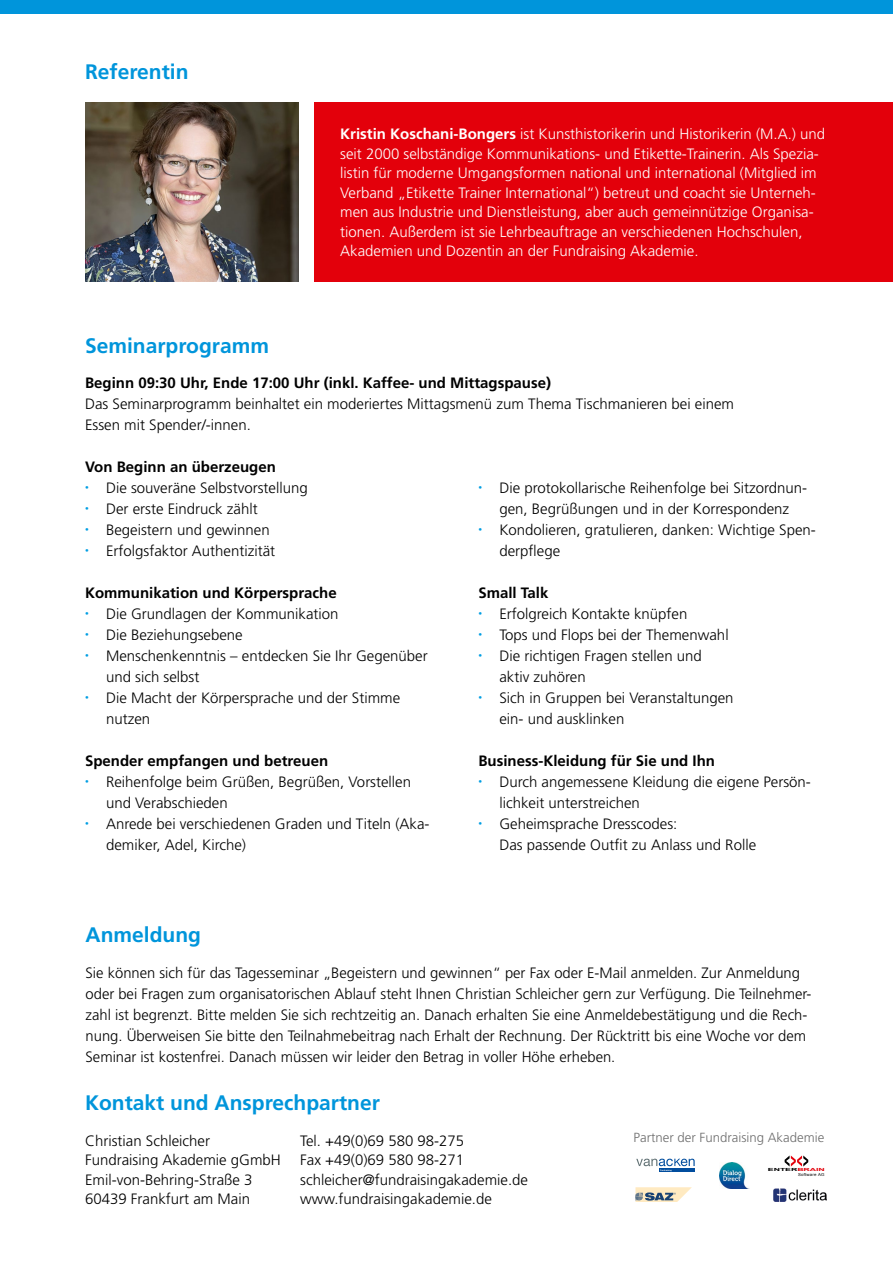
<style>
.page{position:relative;width:893px;height:1263px;background:#fff}
.page>*{position:absolute;margin:0;border:0;box-sizing:border-box;transform-origin:0 0}
.t1{font:700 21px "Frutiger LT";color:#0095db}
.t2{font:300 15px/21px "Frutiger LT";color:#000}
.t3{font:300 15px/19.5px "Frutiger LT";color:#fff}
.t4{font:700 15px "Frutiger LT";color:#000}
.t5{font:300 13.2px "Frutiger LT";color:#6e6e6e}
.t6{font:700 4.2px "Arial";letter-spacing:-.01em;color:#000;scale:2.08 1}
.t7{font:4.05px "Arial";letter-spacing:.05em;color:#000;scale:1.06 1}
.s1{font-weight:700}
.s2{color:#e3000b}
</style>
<div class="page">
<div style="left:0;top:0;width:893px;height:14px;background:#0095db"></div>
<div style="left:315px;top:102px;width:578px;height:180px;background:#e3000b"></div>
<img style="left:85px;top:102px;width:214px;height:180px">
<img style="left:719px;top:1162px;width:28px;height:26px">
<svg style="left:785px;top:1155px;width:23px;height:11px"></svg>
<svg style="left:635px;top:1187px;width:57px;height:15px"></svg>
<img style="left:774px;top:1188px;width:52px;height:14px">
<hr style="left:659px;top:1168px;width:36px;height:4px;background:#014d9e">
<svg style="left:636px;top:1159px;width:59px;height:12px"></svg>
<h1 class="t1" style="left:85px;top:60px;width:105px">Referentin</h1>
<h1 class="t1" style="left:85px;top:333px;width:186px">Seminarprogramm</h1>
<p class="t3" style="left:340px;top:124px;width:487px"><span class="s1">Kristin Koschani-Bongers</span> ist Kunsthistorikerin und Historikerin (M.A.) und seit 2000 selbständige Kommunikations- und Etikette-Trainerin. Als Spezia&shy;listin für moderne Umgangsformen national und international (Mitglied im Verband „Etikette Trainer International“) betreut und coacht sie Unterneh&shy;men aus Industrie und Dienstleistung, aber auch gemeinnützige Organisa&shy;tionen. Außerdem ist sie Lehrbeauftrage an verschiedenen Hochschulen, Akademien und Dozentin an der Fundraising Akademie.</p>
<p class="t4" style="left:85px;top:374px;width:467px">Beginn 09:30 Uhr, Ende 17:00 Uhr (inkl. Kaffee- und Mittagspause)</p>
<p class="t2" style="left:85px;top:394px;width:651px">Das Seminarprogramm beinhaltet ein moderiertes Mittagsmenü zum Thema Tischmanieren bei einem<br>Essen mit Spender/-innen.</p>
<p class="t4" style="left:85px;top:458px;width:192px">Von Beginn an überzeugen</p>
<p class="t2" style="left:85px;top:478px;width:224px"><sup>•</sup> Die souveräne Selbstvorstellung</p>
<p class="t2" style="left:85px;top:499px;width:174px"><sup>•</sup> Der erste Eindruck zählt</p>
<p class="t2" style="left:85px;top:520px;width:186px"><sup>•</sup> Begeistern und gewinnen</p>
<p class="t2" style="left:85px;top:541px;width:192px"><sup>•</sup> Erfolgsfaktor Authentizität</p>
<p class="t4" style="left:85px;top:584px;width:253px">Kommunikation und Körpersprache</p>
<p class="t2" style="left:85px;top:604px;width:255px"><sup>•</sup> Die Grundlagen der Kommunikation</p>
<p class="t2" style="left:85px;top:625px;width:159px"><sup>•</sup> Die Beziehungsebene</p>
<p class="t2" style="left:106px;top:646px;width:323px;text-indent:-21px"><sup>•</sup> Menschenkenntnis – entdecken Sie Ihr Gegenüber und sich selbst</p>
<p class="t2" style="left:106px;top:688px;width:296px;text-indent:-21px"><sup>•</sup> Die Macht der Körpersprache und der Stimme nutzen</p>
<p class="t4" style="left:85px;top:752px;width:245px">Spender empfangen und betreuen</p>
<p class="t2" style="left:106px;top:772px;width:307px;text-indent:-21px"><sup>•</sup> Reihenfolge beim Grüßen, Begrüßen, Vorstellen und Verabschieden</p>
<p class="t2" style="left:106px;top:814px;width:325px;text-indent:-21px"><sup>•</sup> Anrede bei verschiedenen Graden und Titeln (Aka&shy;demiker, Adel, Kirche)</p>
<p class="t2" style="left:478px;top:478px;width:330px;text-align:center"><sup>•</sup> Die protokollarische Reihenfolge bei Sitzordnun&shy;gen, Begrüßungen und in der Korrespondenz</p>
<p class="t2" style="left:499px;top:520px;width:318px;text-indent:-21px"><sup>•</sup> Kondolieren, gratulieren, danken: Wichtige Spen&shy;derpflege</p>
<p class="t4" style="left:478px;top:584px;width:72px">Small Talk</p>
<p class="t2" style="left:478px;top:604px;width:211px"><sup>•</sup> Erfolgreich Kontakte knüpfen</p>
<p class="t2" style="left:478px;top:625px;width:252px"><sup>•</sup> Tops und Flops bei der Themenwahl</p>
<p class="t2" style="left:499px;top:646px;width:204px;text-indent:-21px"><sup>•</sup> Die richtigen Fragen stellen und aktiv zuhören</p>
<p class="t2" style="left:499px;top:688px;width:236px;text-indent:-21px"><sup>•</sup> Sich in Gruppen bei Veranstaltungen ein- und ausklinken</p>
<p class="t4" style="left:478px;top:752px;width:238px">Business-Kleidung für Sie und Ihn</p>
<p class="t2" style="left:499px;top:772px;width:313px;text-indent:-21px"><sup>•</sup> Durch angemessene Kleidung die eigene Persön&shy;lichkeit unterstreichen</p>
<p class="t2" style="left:499px;top:814px;width:258px;text-indent:-21px"><sup>•</sup> Geheimsprache Dresscodes:<br>Das passende Outfit zu Anlass und Rolle</p>
<h1 class="t1" style="left:86px;top:922px;width:117px">Anmeldung</h1>
<p class="t2" style="left:86px;top:962px;width:727px">Sie können sich für das Tagesseminar „Begeistern und gewinnen“ per Fax oder E-Mail anmelden. Zur Anmeldung oder bei Fragen zum organisatorischen Ablauf steht Ihnen Christian Schleicher gern zur Verfügung. Die Teilnehmer&shy;zahl ist begrenzt. Bitte melden Sie sich rechtzeitig an. Danach erhalten Sie eine Anmeldebestätigung und die Rech&shy;nung. Überweisen Sie bitte den Teilnahmebeitrag nach Erhalt der Rechnung. Der Rücktritt bis eine Woche vor dem Seminar ist kostenfrei. Danach müssen wir leider den Betrag in voller Höhe erheben.</p>
<h1 class="t1" style="left:85px;top:1090px;width:296px">Kontakt und Ansprechpartner</h1>
<p class="t2" style="left:85px;top:1131px;width:197px;line-height:19.5px">Christian Schleicher<br>Fundraising Akademie gGmbH<br>Emil-von-Behring-Straße 3<br>60439 Frankfurt am Main</p>
<p class="t2" style="left:300px;top:1131px;width:229px;line-height:19.5px">Tel. +49(0)69 580 98-275<br>Fax +49(0)69 580 98-271 schleicher@fundraisingakademie.de www.fundraisingakademie.de</p>
<p class="t5" style="left:634px;top:1129px;width:192px">Partner der Fundraising Akademie</p>
<p class="t6" style="left:768px;top:1167px;width:29px">ENTER<span class="s2">BRAIN</span></p>
<p class="t7" style="left:798px;top:1172px;width:26px">Software AG</p>
</div>
